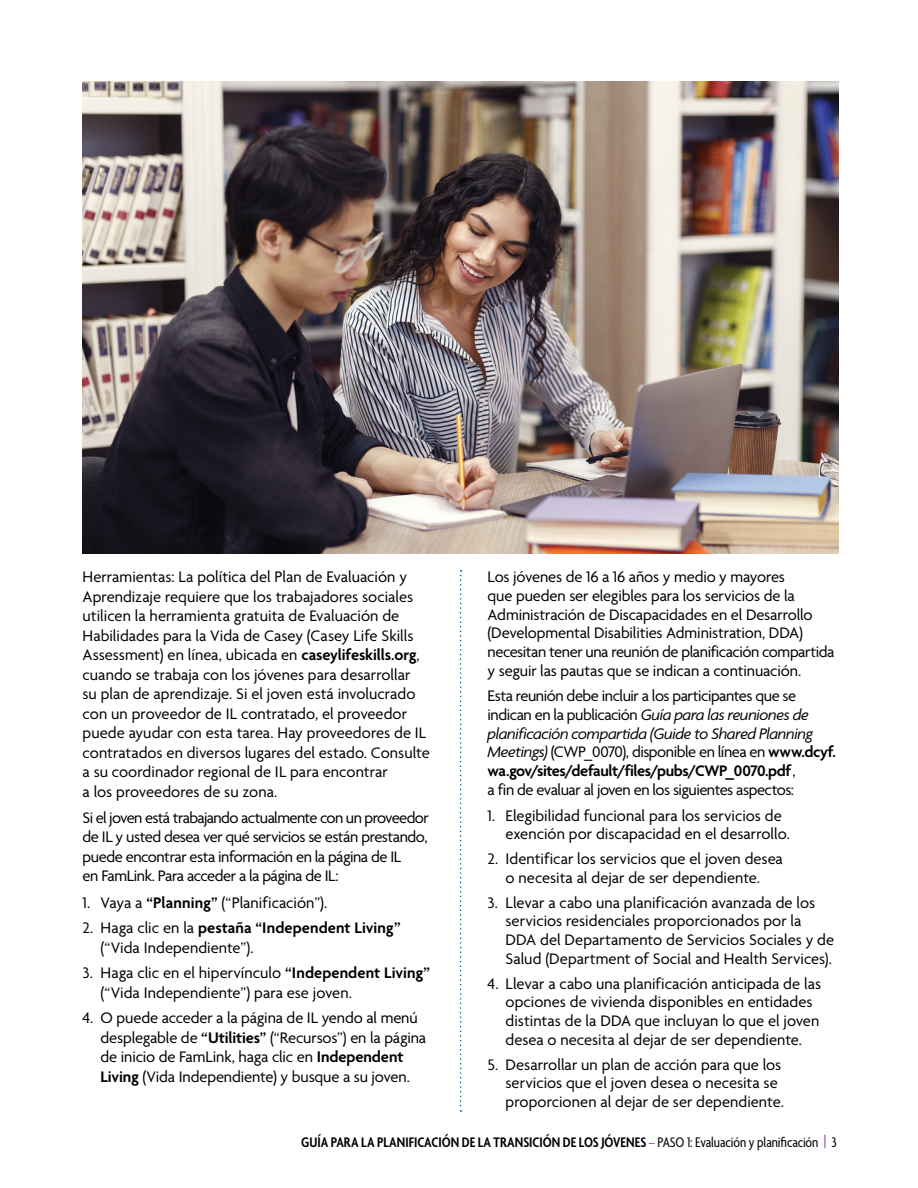
<style>
.page{position:relative;width:918px;height:1188px;background:#fff}
.page>*{position:absolute;margin:0;border:0;box-sizing:border-box;transform-origin:0 0}
.t1{font:16.5px/19.5px "Agenda";letter-spacing:-.005em;color:#000}
.t2{font:16.5px/18.8px "Agenda";letter-spacing:-.03em;color:#000}
.t3{font:600 condensed 15px "Agenda";color:#000}
.s1{font-weight:600}
.s2{font-style:italic}
.s3{font-weight:400;color:#863399}
.s4{font-weight:400}
</style>
<div class="page">
<img style="left:83px;top:81px;width:756px;height:473px">
<svg style="left:460px;top:570px;width:2px;height:542px"></svg>
<p class="t1" style="left:83px;top:568px;width:349px">Herramientas: La política del Plan de Evaluación y Aprendizaje requiere que los trabajadores sociales utilicen la herramienta gratuita de Evaluación de Habilidades para la Vida de Casey (Casey Life Skills Assessment) en línea, ubicada en <span class="s1">caseylifeskills.org</span>, cuando se trabaja con los jóvenes para desarrollar<br>su plan de aprendizaje. Si el joven está involucrado con un proveedor de IL contratado, el proveedor puede ayudar con esta tarea. Hay proveedores de IL contratados en diversos lugares del estado. Consulte a su coordinador regional de IL para encontrar<br>a los proveedores de su zona.</p>
<p class="t2" style="left:83px;top:809px;width:348px;line-height:19.5px">Si el joven está trabajando actualmente con un proveedor de IL y usted desea ver qué servicios se están prestando, puede encontrar esta información en la página de IL<br>en FamLink. Para acceder a la página de IL:</p>
<p class="t1" style="left:83px;top:894px;width:246px">1. Vaya a <span class="s1">“Planning”</span> (“Planificación”).</p>
<p class="t1" style="left:101px;top:919px;width:301px;text-indent:-18px">2. Haga clic en la <span class="s1">pestaña “Independent Living” </span>(“Vida Independiente”).</p>
<p class="t1" style="left:101px;top:964px;width:331px;text-indent:-18px">3. Haga clic en el hipervínculo <span class="s1">“Independent Living” </span>(“Vida Independiente”) para ese joven.</p>
<p class="t1" style="left:101px;top:1009px;width:327px;text-indent:-18px">4. O puede acceder a la página de IL yendo al menú desplegable de <span class="s1">“Utilities”</span> (“Recursos”) en la página de inicio de FamLink, haga clic en <span class="s1">Independent Living</span> (Vida Independiente) y busque a su joven.</p>
<p class="t1" style="left:488px;top:568px;width:348px;line-height:18.8px">Los jóvenes de 16 a 16 años y medio y mayores<br>que pueden ser elegibles para los servicios de la Administración de Discapacidades en el Desarrollo (Developmental Disabilities Administration, DDA) necesitan tener una reunión de planificación compartida y seguir las pautas que se indican a continuación.</p>
<p class="t2" style="left:488px;top:688px;width:350px">Esta reunión debe incluir a los participantes que se indican en la publicación <span class="s2">Guía para las reuniones de planificación compartida (Guide to Shared Planning Meetings)</span> (CWP_0070), disponible en línea en <span class="s1">www.dcyf. wa.gov/sites/default/files/pubs/CWP_0070.pdf</span>,<br>a fin de evaluar al joven en los siguientes aspectos:</p>
<p class="t1" style="left:506px;top:807px;width:286px;line-height:18.8px;text-indent:-18px">1. Elegibilidad funcional para los servicios de exención por discapacidad en el desarrollo.</p>
<p class="t1" style="left:488px;top:850px;width:297px;line-height:18.8px;text-align:center">2. Identificar los servicios que el joven desea o necesita al dejar de ser dependiente.</p>
<p class="t1" style="left:506px;top:894px;width:330px;line-height:18.8px;text-indent:-18px">3. Llevar a cabo una planificación avanzada de los servicios residenciales proporcionados por la DDA del Departamento de Servicios Sociales y de Salud (Department of Social and Health Services).</p>
<p class="t1" style="left:506px;top:975px;width:317px;line-height:18.8px;text-indent:-18px">4. Llevar a cabo una planificación anticipada de las opciones de vivienda disponibles en entidades distintas de la DDA que incluyan lo que el joven desea o necesita al dejar de ser dependiente.</p>
<p class="t1" style="left:506px;top:1056px;width:280px;line-height:18.8px;text-indent:-18px">5. Desarrollar un plan de acción para que los servicios que el joven desea o necesita se proporcionen al dejar de ser dependiente.</p>
<p class="t3" style="left:301px;top:1134px;width:537px">GUÍA PARA LA PLANIFICACIÓN DE LA TRANSICIÓN DE LOS JÓVENES <span class="s3">–</span> <span class="s4">PASO 1: Evaluación y planificación</span> <span class="s3">|</span> <span class="s4">3</span></p>
</div>
